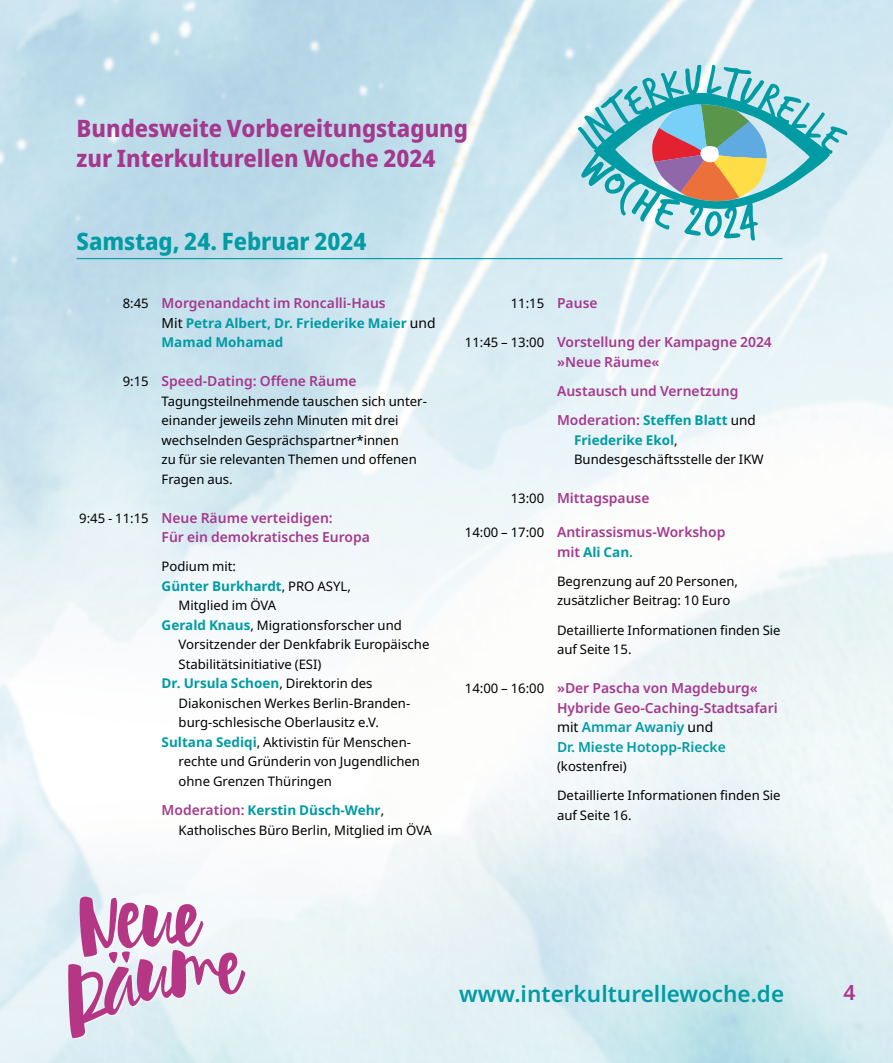
<style>
.page{position:relative;width:893px;height:1063px;background:#fff}
.page>*{position:absolute;margin:0;border:0;box-sizing:border-box;transform-origin:0 0}
._01_Head_Noto_semiecondensedextra_16{font:800 semi-condensed 24px "Noto Sans";color:#a5388d}
._01_IKW_Niveau_Fließ_95_125{font:800 semi-condensed 24px "Noto Sans";color:#009ba3}
.t1{font:600 22.5px "Noto Sans";color:#009ba3}
.t2{font:600 21px "Noto Sans";color:#a5388d}
._01_Fließ_Noto_875_22_22{font:600 13.8px/19.5px "Noto Sans";color:#a5388d}
._01_Fließ_Noto_875_22_4_Kopie{font:700 13.5px/19.5px "Noto Sans";color:#009ba3}
._01_Fließ_Noto_875_22{font:700 13.5px/19.5px "Noto Sans";color:#009ba3}
._01_Fließ_Noto_875_22_22-2{font:700 13.5px "Noto Sans";color:#009ba3}
._01_Fließ_Noto_875_22_4_Kopie-2{font:13.2px/19.5px "Noto Sans";color:#000}
._01_Fließ_Noto_875_22_schwarz{font:13.2px/19.5px "Noto Sans";color:#000}
._01_Fließ_Noto_875_22_22-3{font:13.2px/19.5px "Noto Sans";color:#000}
._01_Fließ_Noto_875_22-2{font:13.2px "Noto Sans";color:#000}
.s1{font-weight:400;font-size:13.2px;color:#000}
.s2{font-weight:400;font-size:13.8px;color:#000}
.s3{font-weight:700;font-size:13.5px;color:#009ba3}
.s4{font-weight:600;font-size:13.8px;color:#a5388d}
.s5{font-weight:400;color:#000}
.s6{font-weight:600;font-size:13.8px}
.s7{color:#009ba3}
</style>
<div class="page">
<svg style="left:578px;top:65px;width:269px;height:174px;background:#9fd5de"></svg>
<svg style="left:651px;top:104px;width:116px;height:137px;background:#98afa6"></svg>
<svg style="left:68px;top:897px;width:179px;height:142px"></svg>
<hr style="left:77px;top:258px;width:705px;height:1px;background:#009ba3">
<p class="_01_Head_Noto_semiecondensedextra_16" style="left:77px;top:111px;width:393px">Bundesweite Vorbereitungstagung</p>
<p class="_01_Head_Noto_semiecondensedextra_16" style="left:77px;top:141px;width:360px">zur Interkulturellen Woche 2024</p>
<p class="_01_IKW_Niveau_Fließ_95_125" style="left:77px;top:223px;width:291px">Samstag, 24. Februar 2024</p>
<p class="_01_Fließ_Noto_875_22_22" style="left:123px;top:294px;width:264px"><span class="s1">8:45</span> Morgenandacht im Roncalli-Haus</p>
<p class="_01_Fließ_Noto_875_22" style="left:162px;top:313px;width:276px"><span class="s2">Mit</span> Petra Albert, Dr. Friederike Maier <span class="s2">und<br></span>Mamad Mohamad</p>
<p class="_01_Fließ_Noto_875_22_22" style="left:123px;top:372px;width:235px"><span class="s1">9:15</span> Speed-Dating: Offene Räume</p>
<p class="_01_Fließ_Noto_875_22_schwarz" style="left:162px;top:391px;width:267px">Tagungsteilnehmende tauschen sich unter&shy;einander jeweils zehn Minuten mit drei wechselnden Gesprächspartner*innen<br>zu für sie relevanten Themen und offenen Fragen aus.</p>
<p class="_01_Fließ_Noto_875_22_22" style="left:162px;top:508px;width:210px;text-indent:-82px"><span class="s1">9:45 - 11:15</span> Neue Räume verteidigen:<br>Für ein demokratisches Europa</p>
<p class="_01_Fließ_Noto_875_22-2" style="left:162px;top:559px;width:76px">Podium mit:</p>
<p class="_01_Fließ_Noto_875_22_4_Kopie" style="left:162px;top:576px;width:191px">Günter Burkhardt<span class="s1">, PRO ASYL,</span></p>
<p class="_01_Fließ_Noto_875_22_4_Kopie-2" style="left:179px;top:596px;width:99px">Mitglied im ÖVA</p>
<p class="_01_Fließ_Noto_875_22_4_Kopie-2" style="left:179px;top:615px;width:252px;text-indent:-17px"><span class="s3">Gerald Knaus</span>, Migrationsforscher und<br>Vorsitzender der Denkfabrik Europäische<br>Stabilitätsinitiative (ESI)</p>
<p class="_01_Fließ_Noto_875_22_4_Kopie" style="left:162px;top:674px;width:212px">Dr. Ursula Schoen<span class="s1">, Direktorin des</span></p>
<p class="_01_Fließ_Noto_875_22_4_Kopie-2" style="left:179px;top:693px;width:233px">Diakonischen Werkes Berlin-Branden&shy;burg-schlesische Oberlausitz e.V.</p>
<p class="_01_Fließ_Noto_875_22_4_Kopie-2" style="left:179px;top:732px;width:243px;text-indent:-17px"><span class="s3">Sultana Sediqi</span>, Aktivistin für Menschen&shy;rechte und Gründerin von Jugendlichen ohne Grenzen Thüringen</p>
<p class="_01_Fließ_Noto_875_22_4_Kopie" style="left:162px;top:801px;width:224px"><span class="s4">Moderation:</span> Kerstin Düsch-Wehr<span class="s1">,</span></p>
<p class="_01_Fließ_Noto_875_22_4_Kopie-2" style="left:179px;top:820px;width:255px">Katholisches Büro Berlin, Mitglied im ÖVA</p>
<p class="_01_Fließ_Noto_875_22_22-3" style="left:511px;top:294px;width:88px">11:15 <span class="s4">Pause</span></p>
<p class="_01_Fließ_Noto_875_22_22" style="left:557px;top:333px;width:216px;text-indent:-92px"><span class="s1">11:45 – 13:00</span> Vorstellung der Kampagne 2024 »Neue Räume«</p>
<p class="_01_Fließ_Noto_875_22_22" style="left:557px;top:381px;width:183px">Austausch und Vernetzung</p>
<p class="_01_Fließ_Noto_875_22_4_Kopie" style="left:574px;top:411px;width:183px;text-indent:-17px"><span class="s4">Moderation:</span> Steffen Blatt <span class="s5">und<br></span>Friederike Ekol<span class="s1">,</span></p>
<p class="_01_Fließ_Noto_875_22_4_Kopie-2" style="left:574px;top:450px;width:191px">Bundesgeschäftsstelle der IKW</p>
<p class="_01_Fließ_Noto_875_22_22" style="left:511px;top:489px;width:140px"><span class="s1">13:00</span> Mittagspause</p>
<p class="_01_Fließ_Noto_875_22_22" style="left:465px;top:523px;width:262px"><span class="s1">14:00 – 17:00</span> Antirassismus-Workshop</p>
<p class="_01_Fließ_Noto_875_22_22-2" style="left:557px;top:542px;width:78px"><span class="s4">mit</span> Ali Can<span class="s6">.</span></p>
<p class="_01_Fließ_Noto_875_22_schwarz" style="left:557px;top:572px;width:182px">Begrenzung auf 20 Personen, zusätzlicher Beitrag: 10 Euro</p>
<p class="_01_Fließ_Noto_875_22_schwarz" style="left:557px;top:620px;width:225px">Detaillierte Informationen finden Sie auf Seite 15.</p>
<p class="_01_Fließ_Noto_875_22_22" style="left:557px;top:679px;width:222px;text-indent:-92px"><span class="s1">14:00 – 16:00</span> »Der Pascha von Magdeburg«<br>Hybride Geo-Caching-Stadtsafari <span class="s5">mit</span> <span class="s7">Ammar Awaniy</span> <span class="s5">und<br></span><span class="s7">Dr. Mieste Hotopp-Riecke</span></p>
<p class="_01_Fließ_Noto_875_22_22-3" style="left:557px;top:757px;width:71px">(kostenfrei)</p>
<p class="_01_Fließ_Noto_875_22_22-3" style="left:557px;top:786px;width:225px">Detaillierte Informationen finden Sie auf Seite 16.</p>
<p class="t1" style="left:459px;top:981px;width:326px">www.interkulturellewoche.de</p>
<p class="t2" style="left:843px;top:981px;width:14px">4</p>
</div>
